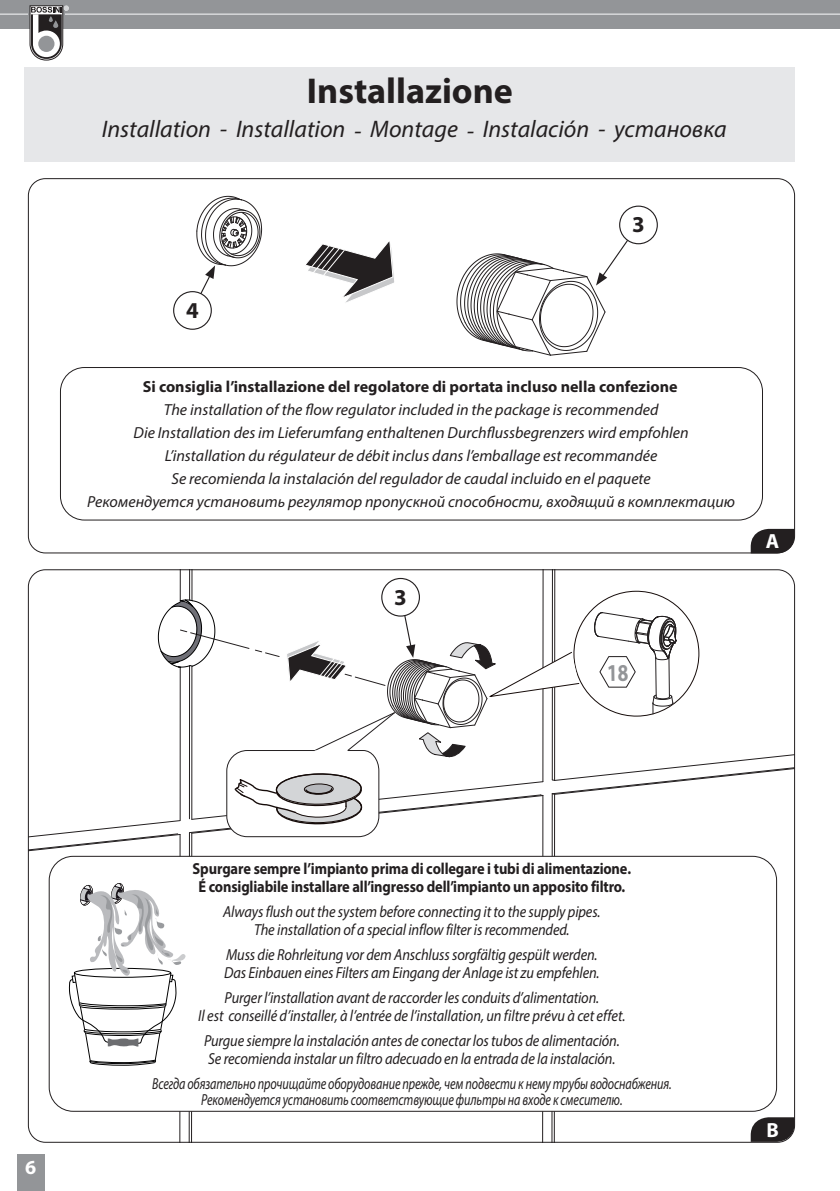
<style>
.page{position:relative;width:840px;height:1191px;background:#fff}
.page>*{position:absolute;margin:0;border:0;box-sizing:border-box;transform-origin:0 0}
.t1{font:700 36px "Myriad Pro";color:#231f20}
.t2{font:italic 24px "Myriad Pro";color:#231f20}
.t3{font:700 22.8px "Myriad Pro";color:#231f20}
.t4{font:700 20.4px "Myriad Pro";color:#fff}
.t5{font:700 20px "Myriad Pro";color:#fff}
.t6{font:italic 16px "Myriad Pro";letter-spacing:-.01em;color:#231f20;scale:.9 1}
.t7{font:italic 16px "Myriad Pro";letter-spacing:-.01em;color:#231f20}
.t8{font:italic 16px "Myriad Pro";letter-spacing:-.01em;color:#231f20;scale:.76 1}
.t9{font:700 16px "Myriad Pro";letter-spacing:-.01em;color:#231f20;scale:.9 1}
.t10{font:700 16px "Myriad Pro";letter-spacing:-.01em;color:#231f20}
</style>
<div class="page">
<div style="left:0;top:0;width:839px;height:28px;background:#939598"></div>
<hr style="left:0;top:13px;width:839px;height:2px;background:#dcdddf">
<div style="left:17px;top:1154px;width:28px;height:37px;background:#939598"></div>
<hr style="left:28px;top:12px;width:36px;height:3px;background:#939598">
<svg style="left:30px;top:6px;width:38px;height:54px"></svg>
<svg style="left:28px;top:569px;width:766px;height:573px"></svg>
<hr style="left:553px;top:569px;width:2px;height:211px;background:#231f20">
<hr style="left:551px;top:569px;width:1px;height:211px;background:#231f20">
<hr style="left:542px;top:569px;width:1px;height:212px;background:#231f20">
<hr style="left:191px;top:569px;width:1px;height:31px;background:#231f20">
<hr style="left:180px;top:569px;width:1px;height:33px;background:#231f20">
<hr style="left:189px;top:569px;width:1px;height:31px;background:#231f20">
<hr style="left:553px;top:794px;width:1px;height:348px;background:#231f20">
<hr style="left:541px;top:795px;width:2px;height:347px;background:#231f20">
<hr style="left:551px;top:793px;width:1px;height:349px;background:#231f20">
<hr style="left:191px;top:833px;width:1px;height:309px;background:#231f20">
<hr style="left:188px;top:832px;width:2px;height:310px;background:#231f20">
<hr style="left:179px;top:834px;width:1px;height:308px;background:#231f20">
<div style="left:25px;top:67px;width:769px;height:95px;background:#e6e7e9"></div>
<svg style="left:306px;top:241px;width:88px;height:62px"></svg>
<svg style="left:749px;top:528px;width:46px;height:26px"></svg>
<svg style="left:456px;top:232px;width:184px;height:124px"></svg>
<div style="left:619px;top:206px;width:38px;height:38px;background:#fff;border-radius:50%"></div>
<div style="left:618px;top:206px;width:39px;height:38px;border:1px solid #231f20;border-radius:50%"></div>
<svg style="left:196px;top:196px;width:66px;height:110px"></svg>
<div style="left:173px;top:292px;width:38px;height:37px;background:#fff;border-radius:50%"></div>
<div style="left:173px;top:291px;width:39px;height:39px;border:1px solid #231f20;border-radius:50%"></div>
<div style="left:60px;top:367px;width:702px;height:153px;border:1px solid #231f20;border-radius:24px"></div>
<svg style="left:749px;top:1116px;width:46px;height:26px"></svg>
<div style="left:381px;top:578px;width:38px;height:38px;background:#fff;border-radius:50%"></div>
<div style="left:381px;top:578px;width:39px;height:38px;border:1px solid #231f20;border-radius:50%"></div>
<div style="left:49px;top:856px;width:727px;height:255px;background:#fff;border-radius:24px"></div>
<svg style="left:69px;top:883px;width:117px;height:182px"></svg>
<svg style="left:28px;top:595px;width:766px;height:278px"></svg>
<p class="t1" style="left:307px;top:67px;width:207px">Installazione</p>
<p class="t2" style="left:102px;top:114px;width:626px">Installation - Installation - Montage - Instalación - установка</p>
<p class="t3" style="left:186px;top:295px;width:14px">4</p>
<p class="t3" style="left:631px;top:210px;width:14px">3</p>
<p class="t10" style="left:143px;top:376px;width:536px">Si consiglia l’installazione del regolatore di portata incluso nella confezione</p>
<p class="t7" style="left:164px;top:400px;width:496px">The installation of the flow regulator included in the package is recommended</p>
<p class="t7" style="left:133px;top:423px;width:556px">Die Installation des im Lieferumfang enthaltenen Durchflussbegrenzers wird empfohlen</p>
<p class="t7" style="left:165px;top:446px;width:494px">L’installation du régulateur de débit inclus dans l’emballage est recommandée</p>
<p class="t7" style="left:171px;top:469px;width:480px">Se recomienda la instalación del regulador de caudal incluido en el paquete</p>
<p class="t7" style="left:87px;top:492px;width:648px">Рекомендуется установить регулятор пропускной способности, входящий в комплектацию</p>
<p class="t3" style="left:394px;top:582px;width:14px">3</p>
<p class="t4" style="left:765px;top:528px;width:15px">A</p>
<p class="t5" style="left:25px;top:1154px;width:13px">6</p>
<p class="t9" style="left:192px;top:858px;width:488px">Spurgare sempre l’impianto prima di collegare i tubi di alimentazione.</p>
<p class="t9" style="left:198px;top:876px;width:475px">É consigliabile installare all’ingresso dell’impianto un apposito filtro.</p>
<p class="t6" style="left:223px;top:902px;width:420px">Always flush out the system before connecting it to the supply pipes.</p>
<p class="t6" style="left:254px;top:920px;width:352px">The installation of a special inflow filter is recommended.</p>
<p class="t6" style="left:226px;top:945px;width:414px">Muss die Rohrleitung vor dem Anschluss sorgfältig gespült werden.</p>
<p class="t6" style="left:224px;top:963px;width:418px">Das Einbauen eines Filters am Eingang der Anlage ist zu empfehlen.</p>
<p class="t6" style="left:224px;top:988px;width:417px">Purger l’installation avant de raccorder les conduits d’alimentation.</p>
<p class="t6" style="left:198px;top:1006px;width:476px">Il est conseillé d’installer, à l’entrée de l’installation, un filtre prévu à cet effet.</p>
<p class="t6" style="left:204px;top:1031px;width:463px">Purgue siempre la instalación antes de conectar los tubos de alimentación.</p>
<p class="t6" style="left:208px;top:1049px;width:454px">Se recomienda instalar un filtro adecuado en la entrada de la instalación.</p>
<p class="t8" style="left:152px;top:1074px;width:684px">Всегда обязательно прочищайте оборудование прежде, чем подвести к нему трубы водоснабжения.</p>
<p class="t8" style="left:201px;top:1090px;width:555px">Рекомендуется установить соответствующие фильтры на входе к смесителю.</p>
<p class="t4" style="left:766px;top:1116px;width:14px">B</p>
</div>
